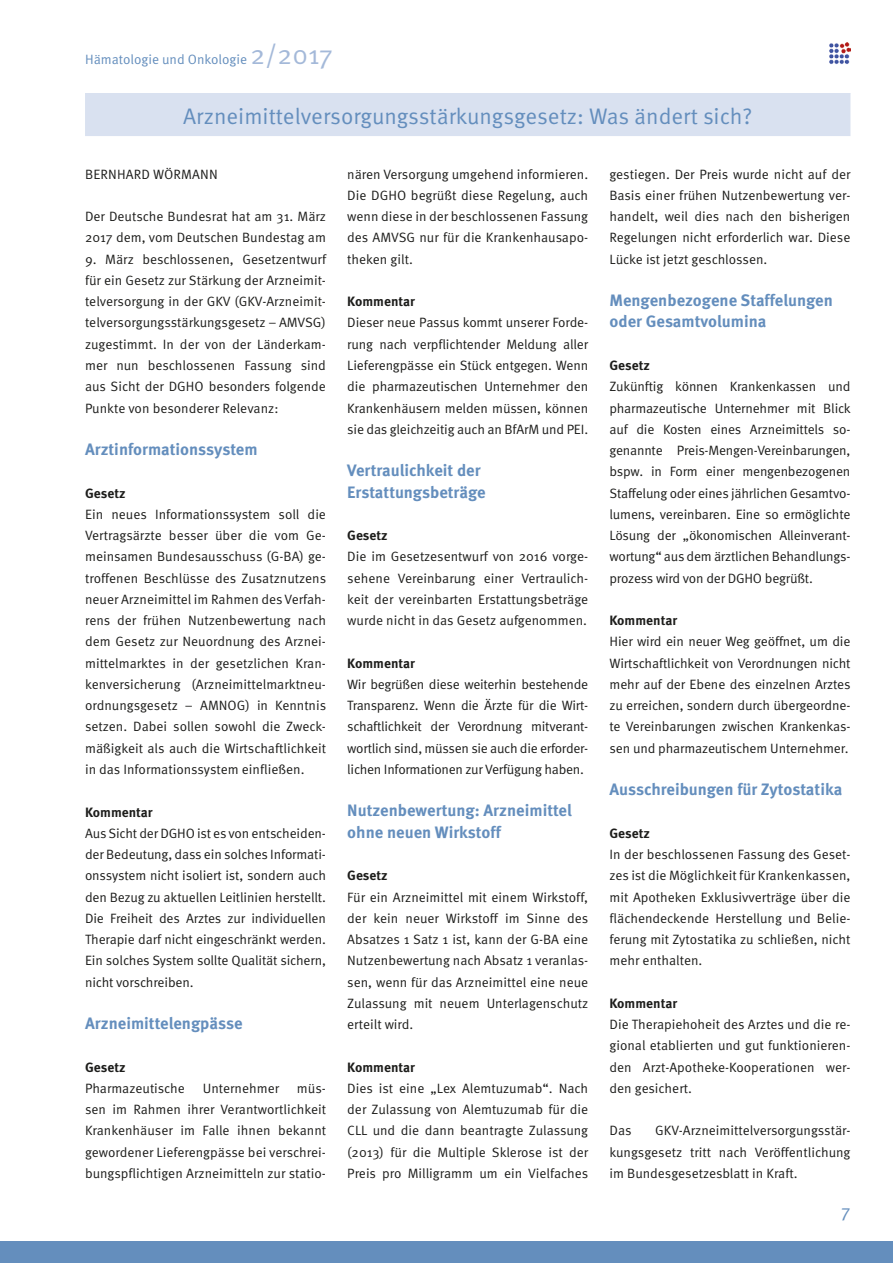
<style>
.page{position:relative;width:893px;height:1263px;background:#fff}
.page>*{position:absolute;margin:0;border:0;box-sizing:border-box;transform-origin:0 0}
.t1{font:22.5px "Meta Pro";color:#648ebd}
.t2{font:18px "Meta Pro";color:#648ebd}
.t3{font:700 16.5px/21.3px "Meta Pro";color:#648ebd}
.t4{font:13.5px/21.3px "Meta Pro";letter-spacing:-.01em;color:#1d1d1b;text-align:justify}
.t5{font:700 13.5px "Meta Pro";color:#1d1d1b}
.t6{font:13.5px "Meta Pro";color:#648ebd}
.t7{font:13.5px "Meta Pro";letter-spacing:.01em;color:#1d1d1b}
.s1{font-size:27px;color:#a4b9d9}
</style>
<div class="page">
<div style="left:0;top:1242px;width:893px;height:21px;background:#648ebd"></div>
<img style="left:829px;top:43px;width:21px;height:21px">
<hr style="left:85px;top:93px;width:765px;height:1px;background:#d9e1f0">
<div style="left:85px;top:94px;width:765px;height:42px;background:#d9e1f0"></div>
<p class="t6" style="left:85px;top:51px;width:249px">Hämatologie und Onkologie <span class="s1">2/2017</span></p>
<h1 class="t1" style="left:183px;top:102px;width:571px">Arzneimittelversorgungsstärkungsgesetz: Was ändert sich?</h1>
<p class="t7" style="left:85px;top:166px;width:134px">BERNHARD WÖRMANN</p>
<p class="t4" style="left:85px;top:206px;width:243px">Der Deutsche Bundesrat hat am 31. März<br>2017 dem, vom Deutschen Bundestag am</p>
<p class="t4" style="left:85px;top:248px;width:243px">9. März beschlossenen, Gesetzentwurf für ein Gesetz zur Stärkung der Arzneimit&shy;telversorgung in der GKV (GKV-Arzneimit&shy;telversorgungsstärkungsgesetz – AMVSG) zugestimmt. In der von der Länderkam&shy;mer nun beschlossenen Fassung sind aus Sicht der DGHO besonders folgende Punkte von besonderer Relevanz:</p>
<p class="t3" style="left:85px;top:439px;width:174px">Arztinformationssystem</p>
<p class="t5" style="left:85px;top:484px;width:42px">Gesetz</p>
<p class="t4" style="left:85px;top:504px;width:243px">Ein neues Informationssystem soll die Vertragsärzte besser über die vom Ge&shy;meinsamen Bundesausschuss (G-BA) ge&shy;troffenen Beschlüsse des Zusatznutzens neuer Arzneimittel im Rahmen des Verfah&shy;rens der frühen Nutzenbewertung nach dem Gesetz zur Neuordnung des Arznei&shy;mittelmarktes in der gesetzlichen Kran&shy;kenversicherung (Arzneimittelmarktneu&shy;ordnungsgesetz – AMNOG) in Kenntnis setzen. Dabei sollen sowohl die Zweck&shy;mäßigkeit als auch die Wirtschaftlichkeit in das Informationssystem einfließen.</p>
<p class="t5" style="left:85px;top:803px;width:69px">Kommentar</p>
<p class="t4" style="left:85px;top:823px;width:242px">Aus Sicht der DGHO ist es von entscheiden&shy;der Bedeutung, dass ein solches Informati&shy;onssystem nicht isoliert ist, sondern auch den Bezug zu aktuellen Leitlinien herstellt.<br>Die Freiheit des Arztes zur individuellen Therapie darf nicht eingeschränkt werden.<br>Ein solches System sollte Qualität sichern, nicht vorschreiben.</p>
<p class="t3" style="left:85px;top:1013px;width:159px">Arzneimittelengpässe</p>
<p class="t5" style="left:85px;top:1058px;width:42px">Gesetz</p>
<p class="t4" style="left:85px;top:1078px;width:101px">Pharmazeutische</p>
<p class="t4" style="left:203px;top:1078px;width:78px">Unternehmer</p>
<p class="t4" style="left:85px;top:1078px;width:243px;text-indent:212px">müs&shy;sen im Rahmen ihrer Verantwortlichkeit Krankenhäuser im Falle ihnen bekannt gewordener Lieferengpässe bei verschrei&shy;bungspflichtigen Arzneimitteln zur statio-</p>
<p class="t4" style="left:347px;top:163px;width:242px">nären Versorgung umgehend informieren.<br>Die DGHO begrüßt diese Regelung, auch wenn diese in der beschlossenen Fassung des AMVSG nur für die Krankenhausapo&shy;theken gilt.</p>
<p class="t5" style="left:347px;top:293px;width:69px">Kommentar</p>
<p class="t4" style="left:347px;top:312px;width:242px">Dieser neue Passus kommt unserer Forde&shy;rung nach verpflichtender Meldung aller Lieferengpässe ein Stück entgegen. Wenn die pharmazeutischen Unternehmer den Krankenhäusern melden müssen, können sie das gleichzeitig auch an BfArM und PEI.</p>
<p class="t3" style="left:347px;top:460px;width:140px">Vertraulichkeit der<br>Erstattungsbeträge</p>
<p class="t5" style="left:347px;top:527px;width:42px">Gesetz</p>
<p class="t4" style="left:347px;top:546px;width:242px">Die im Gesetzesentwurf von 2016 vorge&shy;sehene Vereinbarung einer Vertraulich&shy;keit der vereinbarten Erstattungsbeträge wurde nicht in das Gesetz aufgenommen.</p>
<p class="t5" style="left:347px;top:654px;width:69px">Kommentar</p>
<p class="t4" style="left:347px;top:674px;width:242px">Wir begrüßen diese weiterhin bestehende Transparenz. Wenn die Ärzte für die Wirt&shy;schaftlichkeit der Verordnung mitverant&shy;wortlich sind, müssen sie auch die erforder&shy;lichen Informationen zur Verfügung haben.</p>
<p class="t3" style="left:347px;top:800px;width:226px">Nutzenbewertung: Arzneimittel ohne neuen Wirkstoff</p>
<p class="t5" style="left:347px;top:867px;width:42px">Gesetz</p>
<p class="t4" style="left:347px;top:886px;width:243px">Für ein Arzneimittel mit einem Wirkstoff, der kein neuer Wirkstoff im Sinne des Absatzes 1 Satz 1 ist, kann der G-BA eine Nutzenbewertung nach Absatz 1 veranlas&shy;sen, wenn für das Arzneimittel eine neue Zulassung mit neuem Unterlagenschutz erteilt wird.</p>
<p class="t5" style="left:347px;top:1058px;width:69px">Kommentar</p>
<p class="t4" style="left:347px;top:1078px;width:243px">Dies ist eine „Lex Alemtuzumab“. Nach der Zulassung von Alemtuzumab für die CLL und die dann beantragte Zulassung (2013) für die Multiple Sklerose ist der Preis pro Milligramm um ein Vielfaches</p>
<p class="t4" style="left:609px;top:163px;width:242px">gestiegen. Der Preis wurde nicht auf der Basis einer frühen Nutzenbewertung ver&shy;handelt, weil dies nach den bisherigen Regelungen nicht erforderlich war. Diese Lücke ist jetzt geschlossen.</p>
<p class="t3" style="left:609px;top:290px;width:225px">Mengenbezogene Staffelungen oder Gesamtvolumina</p>
<p class="t5" style="left:609px;top:357px;width:42px">Gesetz</p>
<p class="t4" style="left:609px;top:376px;width:243px;text-align:left">Zukünftig können Krankenkassen und pharmazeutische Unternehmer mit Blick auf die Kosten eines Arzneimittels so&shy;genannte Preis-Mengen-Vereinbarungen, bspw. in Form einer mengenbezogenen Staffelung oder eines jährlichen Gesamtvo&shy;lumens, vereinbaren. Eine so ermöglichte Lösung der „ökonomischen Alleinverant&shy;wortung“ aus dem ärztlichen Behandlungs&shy;prozess wird von der DGHO begrüßt.</p>
<p class="t5" style="left:609px;top:612px;width:69px">Kommentar</p>
<p class="t4" style="left:609px;top:631px;width:243px">Hier wird ein neuer Weg geöffnet, um die Wirtschaftlichkeit von Verordnungen nicht mehr auf der Ebene des einzelnen Arztes zu erreichen, sondern durch übergeordne&shy;te Vereinbarungen zwischen Krankenkas&shy;sen und pharmazeutischem Unternehmer.</p>
<p class="t3" style="left:609px;top:779px;width:234px">Ausschreibungen für Zytostatika</p>
<p class="t5" style="left:609px;top:824px;width:42px">Gesetz</p>
<p class="t4" style="left:609px;top:844px;width:243px">In der beschlossenen Fassung des Geset&shy;zes ist die Möglichkeit für Krankenkassen, mit Apotheken Exklusivverträge über die flächendeckende Herstellung und Belie&shy;ferung mit Zytostatika zu schließen, nicht mehr enthalten.</p>
<p class="t5" style="left:609px;top:995px;width:69px">Kommentar</p>
<p class="t4" style="left:609px;top:1014px;width:242px">Die Therapiehoheit des Arztes und die re&shy;gional etablierten und gut funktionieren&shy;den Arzt-Apotheke-Kooperationen wer&shy;den gesichert.</p>
<p class="t4" style="left:609px;top:1120px;width:24px">Das</p>
<p class="t4" style="left:609px;top:1120px;width:242px;text-indent:46px">GKV-Arzneimittelversorgungsstär&shy;kungsgesetz tritt nach Veröffentlichung im Bundesgesetzesblatt in Kraft.</p>
<h2 class="t2" style="left:841px;top:1203px;width:11px">7</h2>
</div>
